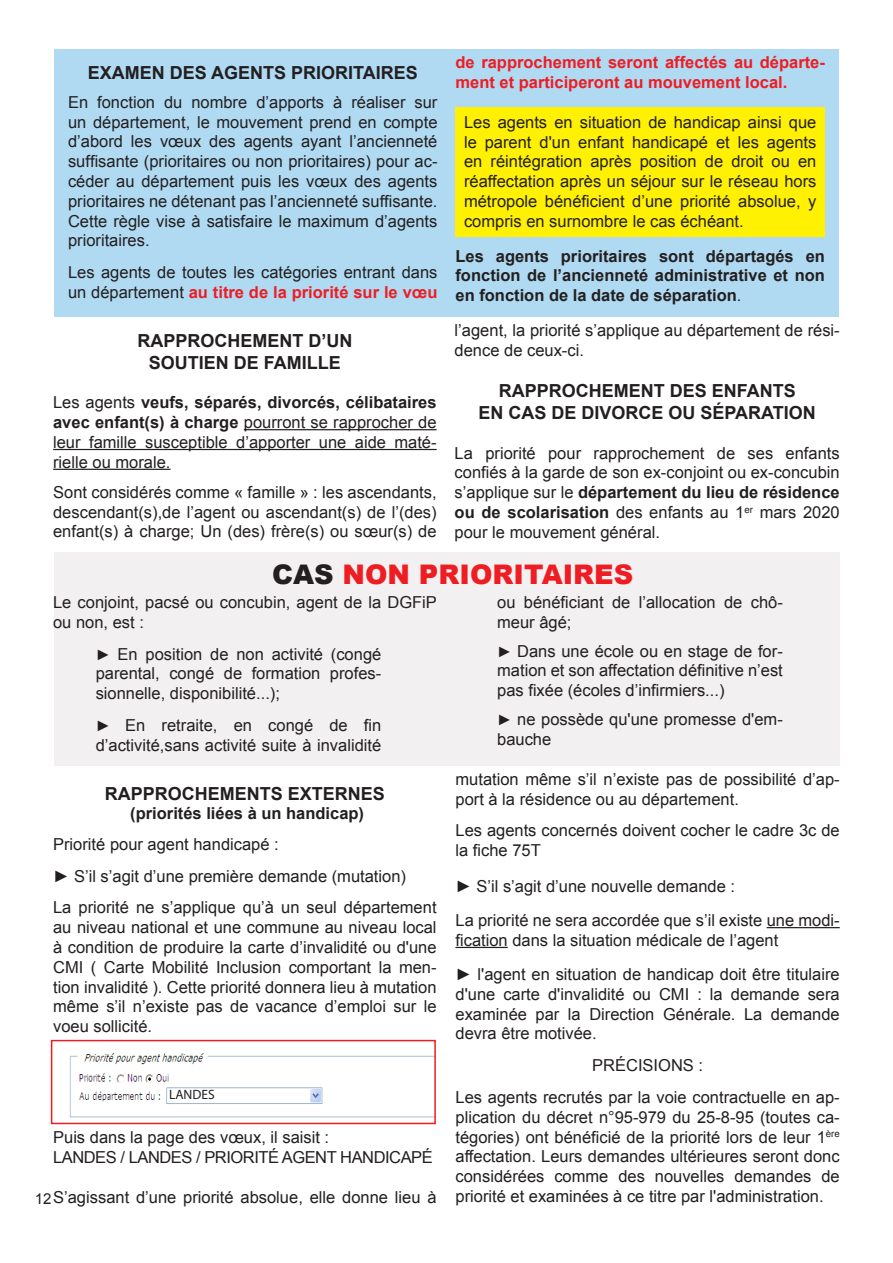
<style>
.page{position:relative;width:893px;height:1263px;background:#fff}
.page>*{position:absolute;margin:0;border:0;box-sizing:border-box;transform-origin:0 0}
.t1{font:900 27px "Arial";color:#ee1d23}
.t2{font:700 18px "Arial";color:#231f20}
.t3{font:16.5px/19.8px "Arial";color:#231f20;text-align:justify}
.t4{font:700 16.5px/19.8px "Arial";color:#231f20;text-align:justify}
.t5{font:700 16.5px/19.8px "Arial";color:#ee1d23}
.t6{font:16.5px "Arial";letter-spacing:-.03em;color:#231f20}
.t7{font:13.5px "Myriad Pro";color:#231f20}
.s1{font-weight:700;color:#ee1d23}
.s2{font-weight:700}
.s3{font-weight:400}
.s4{color:#231f20}
.s5{font-weight:700;font-size:15px}
.s6{font-size:15px}
</style>
<div class="page">
<div style="left:54px;top:552px;width:786px;height:213px;background:#f2f0f0"></div>
<div style="left:54px;top:50px;width:784px;height:267px;background:#b0daf2"></div>
<hr style="left:244px;top:429px;width:193px;height:1px;background:#231f20">
<hr style="left:53px;top:449px;width:384px;height:1px;background:#231f20">
<hr style="left:53px;top:469px;width:118px;height:1px;background:#231f20">
<div style="left:455px;top:107px;width:370px;height:130px;background:#fff101"></div>
<img style="left:69px;top:1053px;width:364px;height:65px">
<div style="left:51px;top:1040px;width:385px;height:84px;border:2px solid #ee1d23"></div>
<div style="left:169px;top:1089px;width:56px;height:10px;background:#fff"></div>
<hr style="left:767px;top:927px;width:73px;height:1px;background:#231f20">
<hr style="left:455px;top:947px;width:53px;height:1px;background:#231f20">
<p class="t2" style="left:88px;top:61px;width:332px">EXAMEN DES AGENTS PRIORITAIRES</p>
<p class="t3" style="left:68px;top:92px;width:371px">En fonction du nombre d’apports à réaliser sur un département, le mouvement prend en compte d’abord les vœux des agents ayant l’ancienneté suffisante (prioritaires ou non prioritaires) pour ac&shy;céder au département puis les vœux des agents prioritaires ne détenant pas l’ancienneté suffisante.<br>Cette règle vise à satisfaire le maximum d’agents prioritaires.</p>
<p class="t3" style="left:68px;top:263px;width:371px">Les agents de toutes les catégories entrant dans un département <span class="s1">au titre de la priorité sur le vœu</span></p>
<p class="t2" style="left:137px;top:329px;width:216px">RAPPROCHEMENT D’UN</p>
<p class="t2" style="left:149px;top:350px;width:194px">SOUTIEN DE FAMILLE</p>
<p class="t3" style="left:53px;top:393px;width:385px">Les agents <span class="s2">veufs, séparés, divorcés, célibataires avec enfant(s) à charge</span> pourront se rapprocher de leur famille susceptible d’apporter une aide maté&shy;rielle ou morale.</p>
<p class="t3" style="left:53px;top:482px;width:385px">Sont considérés comme « famille » : les ascendants, descendant(s),de l’agent ou ascendant(s) de l’(des) enfant(s) à charge; Un (des) frère(s) ou sœur(s) de</p>
<p class="t5" style="left:455px;top:53px;width:371px">de rapprochement seront affectés au départe&shy;ment et participeront au mouvement local.</p>
<p class="t3" style="left:464px;top:112px;width:354px">Les agents en situation de handicap ainsi que le parent d'un enfant handicapé et les agents en réintégration après position de droit ou en réaffectation après un séjour sur le réseau hors métropole bénéficient d’une priorité absolue, y compris en surnombre le cas échéant.</p>
<p class="t4" style="left:455px;top:246px;width:371px">Les agents prioritaires sont départagés en fonction de l’ancienneté administrative et non en fonction de la date de séparation<span class="s3">.</span></p>
<p class="t3" style="left:455px;top:321px;width:387px">l’agent, la priorité s’applique au département de rési&shy;dence de ceux-ci.</p>
<p class="t2" style="left:499px;top:379px;width:299px">RAPPROCHEMENT DES ENFANTS</p>
<p class="t2" style="left:478px;top:401px;width:339px">EN CAS DE DIVORCE OU SÉPARATION</p>
<p class="t3" style="left:455px;top:443px;width:387px">La priorité pour rapprochement de ses enfants confiés à la garde de son ex-conjoint ou ex-concubin s’applique sur le <span class="s2">département du lieu de résidence ou de scolarisation</span> des enfants au 1<sup>er</sup> mars 2020 pour le mouvement général.</p>
<p class="t1" style="left:272px;top:555px;width:363px"><span class="s4">CAS</span> NON PRIORITAIRES</p>
<p class="t3" style="left:53px;top:592px;width:385px">Le conjoint, pacsé ou concubin, agent de la DGFiP ou non, est :</p>
<p class="t3" style="left:96px;top:644px;width:287px"><span class="s5">►</span> En position de non activité (congé parental, congé de formation profes&shy;sionnelle, disponibilité...);</p>
<p class="t3" style="left:96px;top:715px;width:287px"><span class="s5">►</span> En retraite, en congé de fin d’activité,sans activité suite à invalidité</p>
<p class="t2" style="left:105px;top:781px;width:282px">RAPPROCHEMENTS EXTERNES</p>
<p class="t4" style="left:130px;top:804px;width:235px">(priorités liées à un handicap)</p>
<p class="t3" style="left:53px;top:834px;width:227px">Priorité pour agent handicapé :</p>
<p class="t3" style="left:53px;top:866px;width:354px">► S’il s’agit d’une première demande (mutation)</p>
<p class="t3" style="left:53px;top:898px;width:385px">La priorité ne s’applique qu’à un seul département au niveau national et une commune au niveau local à condition de produire la carte d’invalidité ou d'une CMI ( Carte Mobilité Inclusion comportant la men&shy;tion invalidité ). Cette priorité donnera lieu à mutation même s’il n’existe pas de vacance d’emploi sur le voeu sollicité.</p>
<p class="t7" style="left:169px;top:1086px;width:47px">LANDES</p>
<p class="t3" style="left:53px;top:1128px;width:278px">Puis dans la page des vœux, il saisit :</p>
<p class="t6" style="left:53px;top:1146px;width:381px">LANDES / LANDES / PRIORITÉ AGENT HANDICAPÉ</p>
<p class="t3" style="left:35px;top:1187px;width:403px"><span class="s6">12</span>S’agissant d’une priorité absolue, elle donne lieu à</p>
<p class="t3" style="left:497px;top:592px;width:287px">ou bénéficiant de l’allocation de chô&shy;meur âgé;</p>
<p class="t3" style="left:497px;top:641px;width:287px"><span class="s5">►</span> Dans une école ou en stage de for&shy;mation et son affectation définitive n’est pas fixée (écoles d’infirmiers...)</p>
<p class="t3" style="left:497px;top:709px;width:287px"><span class="s5">►</span> ne possède qu'une promesse d'em&shy;bauche</p>
<p class="t3" style="left:455px;top:770px;width:386px">mutation même s’il n’existe pas de possibilité d’ap&shy;port à la résidence ou au département.</p>
<p class="t3" style="left:455px;top:820px;width:386px">Les agents concernés doivent cocher le cadre 3c de la fiche 75T</p>
<p class="t3" style="left:455px;top:876px;width:281px">► S’il s’agit d’une nouvelle demande :</p>
<p class="t3" style="left:455px;top:910px;width:386px">La priorité ne sera accordée que s’il existe une modi&shy;fication dans la situation médicale de l’agent</p>
<p class="t3" style="left:455px;top:964px;width:386px"><span class="s2">►</span> l'agent en situation de handicap doit être titulaire d'une carte d'invalidité ou CMI : la demande sera examinée par la Direction Générale. La demande devra être motivée.</p>
<p class="t3" style="left:592px;top:1055px;width:112px">PRÉCISIONS :</p>
<p class="t3" style="left:455px;top:1087px;width:386px">Les agents recrutés par la voie contractuelle en ap&shy;plication du décret n°95-979 du 25-8-95 (toutes ca&shy;tégories) ont bénéficié de la priorité lors de leur 1<sup>ère </sup>affectation. Leurs demandes ultérieures seront donc considérées comme des nouvelles demandes de priorité et examinées à ce titre par l'administration.</p>
</div>
